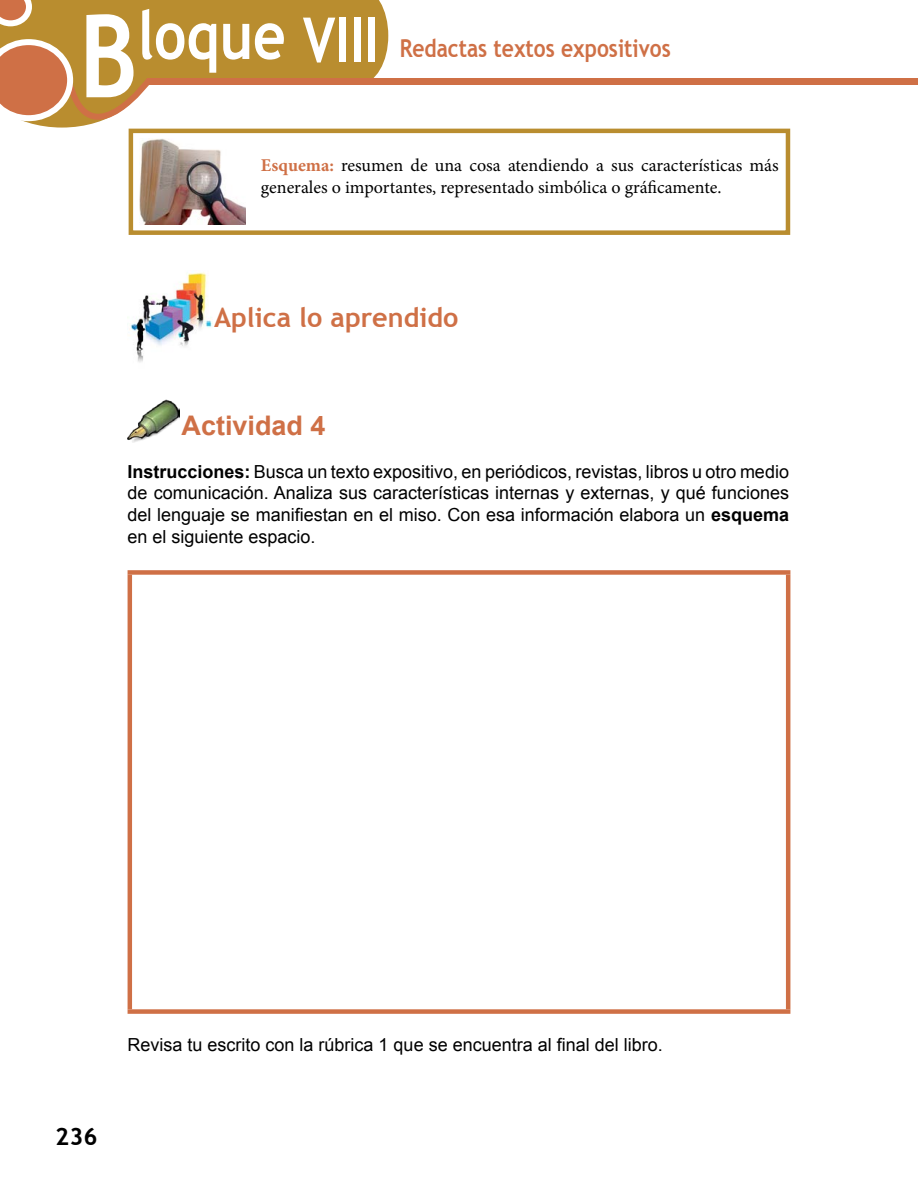
<style>
.page{position:relative;width:918px;height:1188px;background:#fff}
.page>*{position:absolute;margin:0;border:0;box-sizing:border-box;transform-origin:0 0}
.t1{font:700 67.05px "Trebuchet MS";color:#fff;scale:.85 1}
.t2{font:700 27px "Trebuchet MS";color:#cf7046}
.t3{font:700 27px "Arial";color:#cf7046}
.t4{font:700 24.75px "Trebuchet MS";color:#cf7046;scale:.85 1}
.t5{font:700 24px "Trebuchet MS";color:#000}
.t6{font:18px/21.6px "Arial";color:#000;text-align:justify}
.t7{font:18px/21.6px "Minion Pro";color:#000}
.s1{font-size:115.05px}
.s2{font-size:61.95px}
.s3{font-weight:700;color:#cf7046}
.s4{font-weight:700}
</style>
<div class="page">
<svg style="left:355px;top:0;width:33px;height:78px;background:#c09844"></svg>
<div style="left:0;top:0;width:355px;height:78px;background:#b98d2f"></div>
<svg style="left:0;top:0;width:155px;height:162px"></svg>
<div style="left:147px;top:78px;width:771px;height:7px;background:#cf7046"></div>
<img style="left:140px;top:139px;width:106px;height:85px">
<div style="left:129px;top:129px;width:661px;height:106px;border:4px solid #b98d2f"></div>
<div style="left:128px;top:570px;width:662px;height:5px;background:#cf7046"></div>
<hr style="left:128px;top:575px;width:4px;height:434px;background:#cf7046">
<hr style="left:786px;top:575px;width:4px;height:434px;background:#cf7046">
<div style="left:128px;top:1009px;width:662px;height:5px;background:#cf7046"></div>
<img style="left:129px;top:272px;width:83px;height:90px">
<img style="left:128px;top:399px;width:51px;height:44px">
<h1 class="t1" style="left:79px;top:-7px;width:354px"><span class="s1">B</span>loque <span class="s2">VIII</span></h1>
<h3 class="t4" style="left:400px;top:33px;width:321px">Redactas textos expositivos</h3>
<p class="t7" style="left:261px;top:155px;width:519px"><span class="s3">Esquema:</span> resumen de una cosa atendiendo a sus características más generales o importantes, representado simbólica o gráficamente.</p>
<h2 class="t2" style="left:214px;top:300px;width:246px">Aplica lo aprendido</h2>
<h2 class="t3" style="left:182px;top:407px;width:146px">Actividad 4</h2>
<p class="t6" style="left:128px;top:461px;width:663px"><span class="s4">Instrucciones:</span> Busca un texto expositivo, en periódicos, revistas, libros u otro medio de comunicación. Analiza sus características internas y externas, y qué funciones del lenguaje se manifiestan en el miso. Con esa información elabora un <span class="s4">esquema </span>en el siguiente espacio.</p>
<h3 class="t5" style="left:55px;top:1121px;width:44px">236</h3>
<p class="t6" style="left:128px;top:1034px;width:537px">Revisa tu escrito con la rúbrica 1 que se encuentra al final del libro.</p>
</div>
